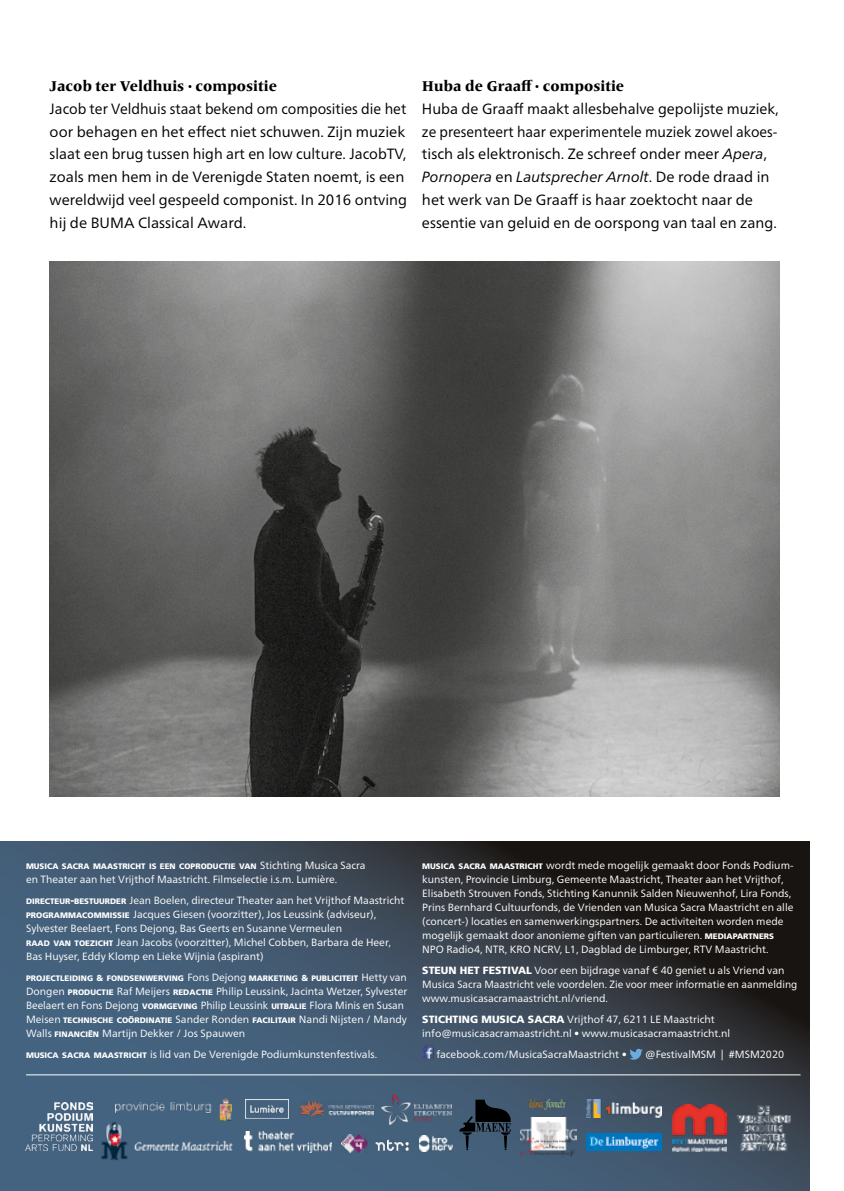
<style>
.page{position:relative;width:844px;height:1191px;background:#fff}
.page>*{position:absolute;margin:0;border:0;box-sizing:border-box;transform-origin:0 0}
.t1{font:14.88px/22.8px "Frutiger Neue LT Pro";color:#000}
.t2{font:14.88px/22.8px "Frutiger Neue LT Pro";color:#000;scale:.95 1}
.t3{font:800 14.88px "Frutiger Serif LT Pro";color:#000}
.t4{font:10.5px/14px "Frutiger Neue LT Pro";color:#fff}
.t5{font:900 8.05px "Frutiger";color:#fff}
.s1{font-style:italic}
.s2{font-family:"Frutiger Neue LT Pro";font-weight:400;font-size:10.5px}
.s3{font-family:"Frutiger";font-weight:900;font-size:8.05px}
.s4{font-family:"Frutiger";font-weight:900;font-size:11.38px}
.s5{font-size:8.75px}
.s6{font-family:"Frutiger";font-weight:900}
</style>
<div class="page">
<svg style="left:0;top:841px;width:809px;height:350px;background:#3a4a5b"></svg>
<img style="left:422px;top:1045px;width:12px;height:15px">
<svg style="left:629px;top:1048px;width:13px;height:11px"></svg>
<hr style="left:26px;top:1074px;width:774px;height:1px;background:#fff">
<img style="left:586px;top:1133px;width:75px;height:17px">
<img style="left:25px;top:1102px;width:67px;height:48px">
<img style="left:101px;top:1119px;width:134px;height:43px">
<img style="left:116px;top:1098px;width:115px;height:23px">
<img style="left:381px;top:1095px;width:70px;height:29px">
<img style="left:672px;top:1104px;width:54px;height:47px">
<img style="left:586px;top:1099px;width:75px;height:18px">
<img style="left:734px;top:1097px;width:64px;height:61px">
<svg style="left:459px;top:1099px;width:52px;height:51px;background:#2c3e4e"></svg>
<img style="left:528px;top:1099px;width:39px;height:10px">
<img style="left:520px;top:1117px;width:56px;height:40px">
<img style="left:299px;top:1101px;width:74px;height:15px">
<img style="left:244px;top:1131px;width:87px;height:21px">
<img style="left:245px;top:1099px;width:44px;height:19px">
<img style="left:341px;top:1134px;width:26px;height:18px">
<img style="left:375px;top:1139px;width:33px;height:11px">
<img style="left:419px;top:1135px;width:34px;height:16px">
<img style="left:50px;top:261px;width:729px;height:535px">
<h1 class="t3" style="left:50px;top:77px;width:229px">Jacob ter Veldhuis · compositie</h1>
<p class="t2" style="left:50px;top:97px;width:377px">Jacob ter Veldhuis staat bekend om composities die het oor behagen en het effect niet schuwen. Zijn muziek slaat een brug tussen high art en low culture. JacobTV, zoals men hem in de Verenigde Staten noemt, is een wereldwijd veel gespeeld componist. In 2016 ontving hij de BUMA Classical Award.</p>
<h1 class="t3" style="left:422px;top:77px;width:204px">Huba de Graaff · compositie</h1>
<p class="t1" style="left:422px;top:97px;width:358px">Huba de Graaff maakt allesbehalve gepolijste muziek, ze presenteert haar experimentele muziek zowel akoes&shy;tisch als elektronisch. Ze schreef onder meer <span class="s1">Apera</span>, <span class="s1">Pornopera</span> en <span class="s1">Lautsprecher Arnolt</span>. De rode draad in het werk van De Graaff is haar zoektocht naar de essentie van geluid en de oorspong van taal en zang.</p>
<p class="t5" style="left:26px;top:861px;width:341px">MUSICA SACRA MAASTRICHT IS EEN COPRODUCTIE VAN <span class="s2">Stichting Musica Sacra</span></p>
<p class="t4" style="left:26px;top:868px;width:379px;line-height:21px">en Theater aan het Vrijthof Maastricht. Filmselectie i.s.m. Lumière.<br><span class="s3">DIRECTEUR</span><span class="s4">-</span><span class="s3">BESTUURDER</span> Jean Boelen, directeur Theater aan het Vrijthof Maastricht</p>
<p class="t4" style="left:26px;top:907px;width:366px"><span class="s3">PROGRAMMACOMMISSIE</span> Jacques Giesen (voorzitter), Jos Leussink (adviseur), Sylvester Beelaert, Fons Dejong, Bas Geerts en Susanne Vermeulen<br><span class="s3">RAAD VAN TOEZICHT</span> Jean Jacobs (voorzitter), Michel Cobben, Barbara de Heer, Bas Huyser, Eddy Klomp en Lieke Wijnia (aspirant)</p>
<p class="t5" style="left:26px;top:973px;width:382px">PROJECTLEIDING <span class="s5">&amp;</span> FONDSENWERVING <span class="s2">Fons Dejong</span> MARKETING <span class="s5">&amp;</span> PUBLICITEIT <span class="s2">Hetty van</span></p>
<p class="t4" style="left:26px;top:984px;width:382px">Dongen <span class="s3">PRODUCTIE</span> Raf Meijers <span class="s3">REDACTIE</span> Philip Leussink, Jacinta Wetzer, Sylvester Beelaert en Fons Dejong <span class="s3">VORMGEVING</span> Philip Leussink <span class="s3">UITBALIE</span> Flora Minis en Susan Meisen <span class="s3">TECHNISCHE COÖRDINATIE</span> Sander Ronden <span class="s3">FACILITAIR</span> Nandi Nijsten / Mandy Walls <span class="s3">FINANCIËN</span> Martijn Dekker / Jos Spauwen</p>
<p class="t4" style="left:26px;top:1047px;width:352px"><span class="s3">MUSICA SACRA MAASTRICHT</span> is lid van De Verenigde Podiumkunstenfestivals.</p>
<p class="t4" style="left:422px;top:858px;width:373px"><span class="s3">MUSICA SACRA MAASTRICHT</span> wordt mede mogelijk gemaakt door Fonds Podium&shy;kunsten, Provincie Limburg, Gemeente Maastricht, Theater aan het Vrijthof, Elisabeth Strouven Fonds, Stichting Kanunnik Salden Nieuwenhof, Lira Fonds, Prins Bernhard Cultuurfonds, de Vrienden van Musica Sacra Maastricht en alle (concert-) locaties en samenwerkingspartners. De activiteiten worden mede mogelijk gemaakt door anonieme giften van particulieren. <span class="s3">MEDIAPARTNERS </span>NPO Radio4, NTR, KRO NCRV, L1, Dagblad de Limburger, RTV Maastricht.</p>
<p class="t4" style="left:422px;top:963px;width:376px"><span class="s6">STEUN HET FESTIVAL</span> Voor een bijdrage vanaf € 40 geniet u als Vriend van<br>Musica Sacra Maastricht vele voordelen. Zie voor meer informatie en aanmelding www.musicasacramaastricht.nl/vriend.</p>
<p class="t4" style="left:422px;top:1012px;width:309px"><span class="s6">STICHTING MUSICA SACRA</span> Vrijthof 47, 6211 LE Maastricht info@musicasacramaastricht.nl • www.musicasacramaastricht.nl</p>
<p class="t4" style="left:436px;top:1047px;width:192px">facebook.com/MusicaSacraMaastricht •</p>
<p class="t4" style="left:645px;top:1047px;width:140px">@FestivalMSM | #MSM2020</p>
</div>
